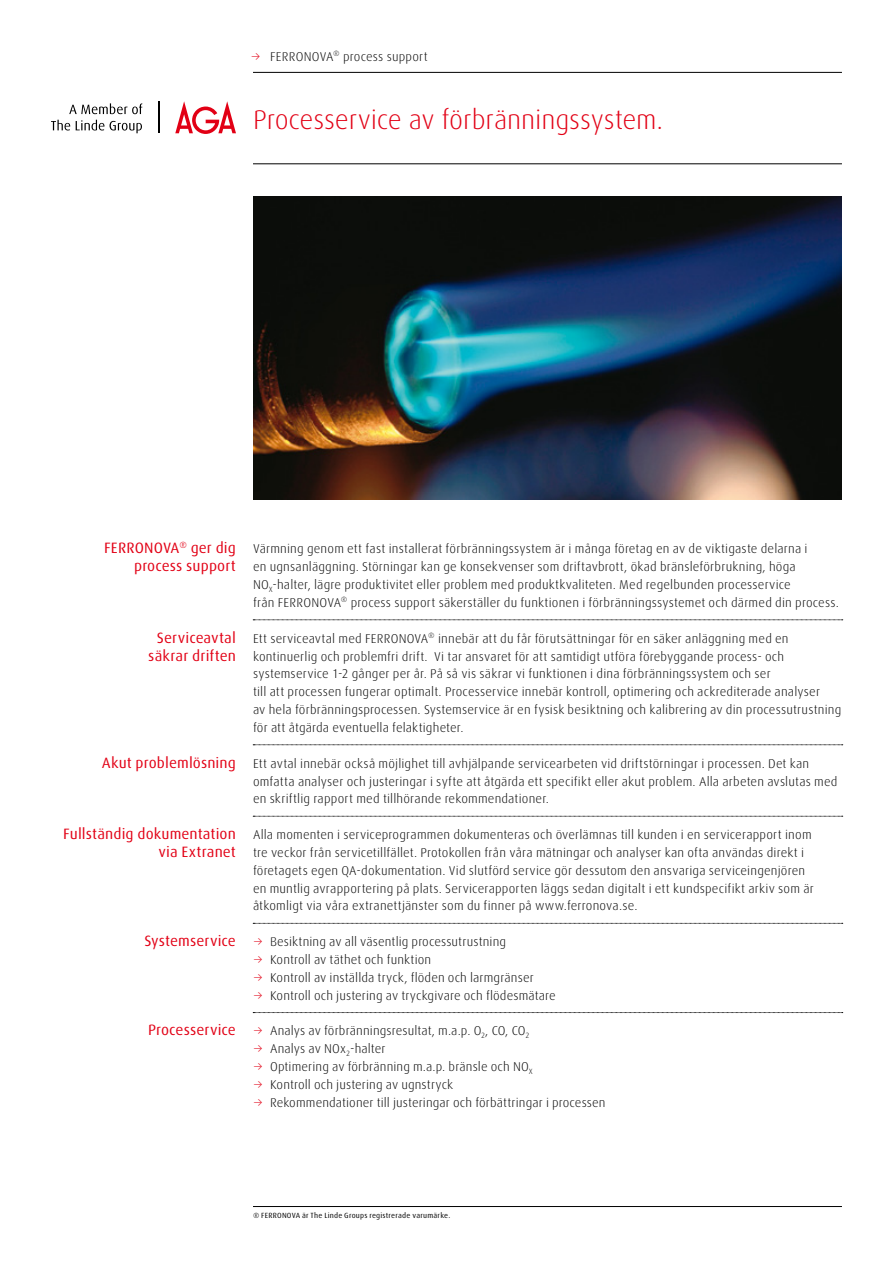
<style>
.page{position:relative;width:893px;height:1263px;background:#fff}
.page>*{position:absolute;margin:0;border:0;box-sizing:border-box;transform-origin:0 0}
.Headline__communicat{font:300 27px "Linde Dax OT";letter-spacing:-.005em;color:#e20015}
.Subtitle__10_pt_-_Re{font:15px/17.9px "Linde Dax OT";letter-spacing:.005em;color:#e20015;text-align:right}
.Copy_text{font:300 12.75px/17.9px "Linde Dax OT";letter-spacing:.015em;color:#000}
.Copy_text_-_indryk_A{font:300 12.75px "Linde Dax OT";letter-spacing:.01em;color:#000}
.RB_Datasheet_Author{font:300 12.75px "Linde Dax OT";letter-spacing:.015em;color:#000}
.I_light_Footer{font:7.5px "Linde Dax OT";letter-spacing:.025em;color:#000}
.s1{color:#e20015}
</style>
<div class="page">
<hr style="left:253px;top:72px;width:589px;height:1px;background:#000">
<hr style="left:253px;top:163px;width:589px;height:1px;background:#000">
<svg style="left:253px;top:619px;width:590px;height:1px"></svg>
<svg style="left:253px;top:744px;width:590px;height:1px"></svg>
<svg style="left:253px;top:816px;width:590px;height:1px"></svg>
<svg style="left:253px;top:923px;width:590px;height:1px"></svg>
<svg style="left:253px;top:1012px;width:590px;height:1px"></svg>
<img style="left:253px;top:196px;width:589px;height:304px">
<hr style="left:158px;top:101px;width:1px;height:32px;background:#000">
<svg style="left:175px;top:101px;width:61px;height:33px"></svg>
<svg style="left:69px;top:103px;width:73px;height:11px"></svg>
<svg style="left:51px;top:120px;width:19px;height:10px"></svg>
<svg style="left:76px;top:120px;width:66px;height:13px"></svg>
<hr style="left:253px;top:1206px;width:589px;height:1px;background:#000">
<p class="RB_Datasheet_Author" style="left:251px;top:48px;width:178px"><span class="s1">→</span> FERRONOVA<sup>®</sup> process support</p>
<p class="Headline__communicat" style="left:253px;top:102px;width:412px">Processervice av förbränningssystem.</p>
<p class="Subtitle__10_pt_-_Re" style="left:104px;top:539px;width:133px">FERRONOVA<sup>®</sup> ger dig process support</p>
<p class="Subtitle__10_pt_-_Re" style="left:148px;top:628px;width:89px;text-align:center">Serviceavtal säkrar driften</p>
<p class="Subtitle__10_pt_-_Re" style="left:102px;top:753px;width:136px">Akut problemlösning</p>
<p class="Subtitle__10_pt_-_Re" style="left:63px;top:824px;width:174px">Fullständig dokumentation via Extranet</p>
<p class="Subtitle__10_pt_-_Re" style="left:144px;top:931px;width:93px">Systemservice</p>
<p class="Subtitle__10_pt_-_Re" style="left:148px;top:1021px;width:89px">Processervice</p>
<p class="Copy_text" style="left:253px;top:540px;width:556px">Värmning genom ett fast installerat förbränningssystem är i många företag en av de viktigaste delarna i en ugnsanläggning. Störningar kan ge konsekvenser som driftavbrott, ökad bränsleförbrukning, höga<br>NO<sub>X</sub>-halter, lägre produktivitet eller problem med produktkvaliteten. Med regelbunden processervice</p>
<p class="Copy_text" style="left:253px;top:593px;width:587px">från FERRONOVA<sup>®</sup> process support säkerställer du funktionen i förbränningssystemet och därmed din process.</p>
<p class="Copy_text" style="left:253px;top:629px;width:537px">Ett serviceavtal med FERRONOVA<sup>®</sup> innebär att du får förutsättningar för en säker anläggning med en kontinuerlig och problemfri drift. Vi tar ansvaret för att samtidigt utföra förebyggande process- och systemservice 1-2 gånger per år. På så vis säkrar vi funktionen i dina förbränningssystem och ser</p>
<p class="Copy_text" style="left:253px;top:682px;width:590px">till att processen fungerar optimalt. Processervice innebär kontroll, optimering och ackrediterade analyser<br>av hela förbränningsprocessen. Systemservice är en fysisk besiktning och kalibrering av din processutrustning för att åtgärda eventuella felaktigheter.</p>
<p class="Copy_text" style="left:253px;top:754px;width:586px">Ett avtal innebär också möjlighet till avhjälpande servicearbeten vid driftstörningar i processen. Det kan omfatta analyser och justeringar i syfte att åtgärda ett specifikt eller akut problem. Alla arbeten avslutas med en skriftlig rapport med tillhörande rekommendationer.</p>
<p class="Copy_text" style="left:253px;top:825px;width:562px">Alla momenten i serviceprogrammen dokumenteras och överlämnas till kunden i en servicerapport inom tre veckor från servicetillfället. Protokollen från våra mätningar och analyser kan ofta användas direkt i företagets egen QA-dokumentation. Vid slutförd service gör dessutom den ansvariga serviceingenjören en muntlig avrapportering på plats. Servicerapporten läggs sedan digitalt i ett kundspecifikt arkiv som är åtkomligt via våra extranettjänster som du finner på www.ferronova.se.</p>
<p class="Copy_text_-_indryk_A" style="left:253px;top:933px;width:255px"><span class="s1">→</span> Besiktning av all väsentlig processutrustning</p>
<p class="Copy_text_-_indryk_A" style="left:253px;top:951px;width:180px"><span class="s1">→</span> Kontroll av täthet och funktion</p>
<p class="Copy_text_-_indryk_A" style="left:253px;top:969px;width:282px"><span class="s1">→</span> Kontroll av inställda tryck, flöden och larmgränser</p>
<p class="Copy_text_-_indryk_A" style="left:253px;top:987px;width:304px"><span class="s1">→</span> Kontroll och justering av tryckgivare och flödesmätare</p>
<p class="Copy_text_-_indryk_A" style="left:253px;top:1023px;width:278px"><span class="s1">→</span> Analys av förbränningsresultat, m.a.p. O<sub>2</sub>, CO, CO<sub>2</sub></p>
<p class="Copy_text_-_indryk_A" style="left:253px;top:1041px;width:134px"><span class="s1">→</span> Analys av NOx<sub>2</sub>-halter</p>
<p class="Copy_text_-_indryk_A" style="left:253px;top:1058px;width:281px"><span class="s1">→</span> Optimering av förbränning m.a.p. bränsle och NO<sub>X</sub></p>
<p class="Copy_text_-_indryk_A" style="left:253px;top:1076px;width:202px"><span class="s1">→</span> Kontroll och justering av ugnstryck</p>
<p class="Copy_text_-_indryk_A" style="left:253px;top:1094px;width:354px"><span class="s1">→</span> Rekommendationer till justeringar och förbättringar i processen</p>
<p class="I_light_Footer" style="left:253px;top:1210px;width:199px">® FERRONOVA är The Linde Groups registrerade varumärke.</p>
</div>
